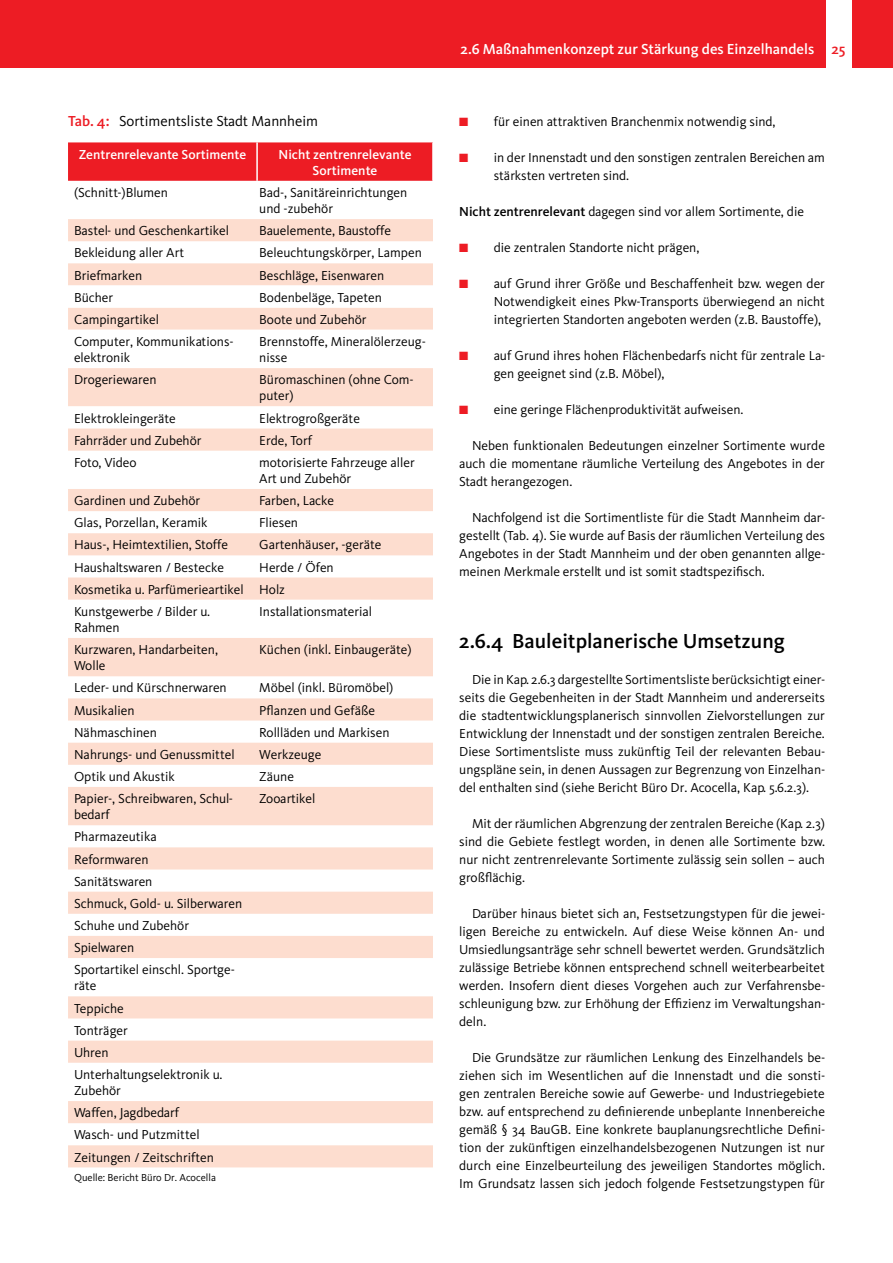
<style>
.page{position:relative;width:893px;height:1263px;background:#fff}
.page>*{position:absolute;margin:0;border:0;box-sizing:border-box;transform-origin:0 0}
.t1{font:500 21px "Kievit";color:#000}
.t2{font:500 15px "Kievit";color:#fff}
.t3{font:15px "Kievit";color:#000}
.t4{font:13.5px/18px "Kievit";color:#000}
.t5{font:500 13.5px/16.2px "Kievit";color:#fff;text-align:center}
.t6{font:10.5px "Kievit";color:#000}
.s1{font-weight:500;color:#ed1c24}
.s2{color:#ed1c24}
.s3{font-weight:500}
</style>
<div class="page">
<div style="left:0;top:0;width:825px;height:68px;background:#ed1c24"></div>
<div style="left:852px;top:0;width:41px;height:68px;background:#ed1c24"></div>
<div style="left:68px;top:142px;width:364px;height:39px;background:#ed1c24"></div>
<svg style="left:68px;top:219px;width:365px;height:111px;fill:#fdddcf"></svg>
<svg style="left:68px;top:285px;width:365px;height:23px"></svg>
<div style="left:68px;top:368px;width:365px;height:38px;background:#fdddcf"></div>
<svg style="left:68px;top:428px;width:365px;height:23px;background:#fdded0"></svg>
<svg style="left:68px;top:489px;width:365px;height:678px"></svg>
<hr style="left:256px;top:142px;width:2px;height:39px;background:#fff">
<p class="t3" style="left:68px;top:113px;width:252px"><span class="s1">Tab. 4:</span> Sortimentsliste Stadt Mannheim</p>
<p class="t5" style="left:79px;top:146px;width:169px">Zentrenrelevante Sortimente</p>
<p class="t5" style="left:279px;top:146px;width:134px">N icht zentrenrelevante<br>Sortimente</p>
<p class="t4" style="left:74px;top:184px;width:95px">(Schnitt-)Blumen</p>
<p class="t4" style="left:259px;top:184px;width:150px;line-height:16.2px">Bad-, Sanitäreinrichtungen und -zubehör</p>
<p class="t4" style="left:74px;top:222px;width:156px">Bastel- und Geschenkartikel</p>
<p class="t4" style="left:259px;top:222px;width:133px">Bauelemente, Baustoffe</p>
<p class="t4" style="left:74px;top:244px;width:112px">Bekleidung aller Art</p>
<p class="t4" style="left:259px;top:244px;width:164px">Beleuchtungskörper, Lampen</p>
<p class="t4" style="left:74px;top:266px;width:70px">Briefmarken</p>
<p class="t4" style="left:259px;top:266px;width:127px">Beschläge, Eisenwaren</p>
<p class="t4" style="left:74px;top:288px;width:41px">Bücher</p>
<p class="t4" style="left:259px;top:288px;width:124px">Bodenbeläge, Tapeten</p>
<p class="t4" style="left:74px;top:310px;width:87px">Campingartikel</p>
<p class="t4" style="left:259px;top:310px;width:109px">Boote und Zubehör</p>
<p class="t4" style="left:74px;top:333px;width:161px;line-height:16.2px">Computer, Kommunikations&shy;elektronik</p>
<p class="t4" style="left:259px;top:333px;width:168px;line-height:16.2px">Brennstoffe, Mineralölerzeug&shy;nisse</p>
<p class="t4" style="left:74px;top:371px;width:84px">Drogeriewaren</p>
<p class="t4" style="left:259px;top:372px;width:156px;line-height:16.2px">Büromaschinen (ohne Com&shy;puter)</p>
<p class="t4" style="left:74px;top:409px;width:103px">Elektrokleingeräte</p>
<p class="t4" style="left:259px;top:409px;width:102px">Elektrogroßgeräte</p>
<p class="t4" style="left:74px;top:431px;width:129px">Fahrräder und Zubehör</p>
<p class="t4" style="left:259px;top:431px;width:54px">Erde, Torf</p>
<p class="t4" style="left:74px;top:453px;width:64px">Foto, Video</p>
<p class="t4" style="left:259px;top:454px;width:157px;line-height:16.2px">motorisierte Fahrzeuge aller<br>Art und Zubehör</p>
<p class="t4" style="left:74px;top:492px;width:128px">Gardinen und Zubehör</p>
<p class="t4" style="left:259px;top:492px;width:76px">Farben, Lacke</p>
<p class="t4" style="left:74px;top:514px;width:135px">Glas, Porzellan, Keramik</p>
<p class="t4" style="left:259px;top:514px;width:40px">Fliesen</p>
<p class="t4" style="left:74px;top:536px;width:156px">Haus-, Heimtextilien, Stoffe</p>
<p class="t4" style="left:259px;top:536px;width:124px">Gartenhäuser, -geräte</p>
<p class="t4" style="left:74px;top:558px;width:151px">Haushaltswaren / Bestecke</p>
<p class="t4" style="left:74px;top:556px;width:261px;line-height:22.2px;text-indent:185px">Herde / Öfen<br>Kosmetika u. Parfümerieartikel Holz<br>Kunstgewerbe / Bilder u.</p>
<p class="t4" style="left:74px;top:619px;width:47px">Rahmen</p>
<p class="t4" style="left:259px;top:602px;width:114px">Installationsmaterial</p>
<p class="t4" style="left:74px;top:642px;width:146px;line-height:16.2px">Kurzwaren, Handarbeiten,<br>Wolle</p>
<p class="t4" style="left:259px;top:641px;width:154px">Küchen (inkl. Einbaugeräte)</p>
<p class="t4" style="left:74px;top:679px;width:154px">Leder- und Kürschnerwaren</p>
<p class="t4" style="left:259px;top:679px;width:136px">Möbel (inkl. Büromöbel)</p>
<p class="t4" style="left:74px;top:701px;width:62px">Musikalien</p>
<p class="t4" style="left:259px;top:701px;width:117px">Pflanzen und Gefäße</p>
<p class="t4" style="left:74px;top:723px;width:85px">Nähmaschinen</p>
<p class="t4" style="left:259px;top:723px;width:132px">Rollläden und Markisen</p>
<p class="t4" style="left:74px;top:745px;width:162px">Nahrungs- und Genussmittel</p>
<p class="t4" style="left:259px;top:745px;width:64px">Werkzeuge</p>
<p class="t4" style="left:74px;top:768px;width:102px">Optik und Akustik</p>
<p class="t4" style="left:259px;top:768px;width:36px">Zäune</p>
<p class="t4" style="left:74px;top:791px;width:160px;line-height:16.2px">Papier-, Schreibwaren, Schul&shy;bedarf</p>
<p class="t4" style="left:259px;top:790px;width:58px">Zooartikel</p>
<p class="t4" style="left:74px;top:826px;width:170px;line-height:22.2px">Pharmazeutika<br>Reformwaren<br>Sanitätswaren<br>Schmuck, Gold- u. Silberwaren<br>Schuhe und Zubehör<br>Spielwaren<br>Sportartikel einschl. Sportge-</p>
<p class="t4" style="left:74px;top:975px;width:150px;line-height:22.2px">räte<br>Teppiche<br>Tonträger<br>Uhren<br>Unterhaltungselektronik u.</p>
<p class="t4" style="left:74px;top:1080px;width:141px;line-height:22.2px">Zubehör<br>Waffen, Jagdbedarf<br>Wasch- und Putzmittel<br>Zeitungen / Zeitschriften</p>
<p class="t6" style="left:74px;top:1172px;width:143px">Quelle: Bericht Büro Dr. Acocella</p>
<p class="t2" style="left:461px;top:40px;width:386px">2.6 Maßnahmenkonzept zur Stärkung des Einzelhandels <span class="s2">25</span></p>
<p class="t4" style="left:459px;top:113px;width:318px"><span class="s2">■</span> für einen attraktiven Branchenmix notwendig sind,</p>
<p class="t4" style="left:494px;top:149px;width:333px;text-indent:-35px"><span class="s2">■</span> in der Innenstadt und den sonstigen zentralen Bereichen am stärksten vertreten sind.</p>
<p class="t4" style="left:459px;top:203px;width:346px"><span class="s3">N icht zentrenrelevant</span> dagegen sind vor allem Sortimente, die</p>
<p class="t4" style="left:459px;top:239px;width:242px"><span class="s2">■</span> die zentralen Standorte nicht prägen,</p>
<p class="t4" style="left:494px;top:275px;width:333px;text-align:justify;text-indent:-35px"><span class="s2">■</span> auf Grund ihrer Größe und Beschaffenheit bzw. wegen der Notwendigkeit eines Pkw-Transports überwiegend an nicht integrierten Standorten angeboten werden (z.B. Baustoffe),</p>
<p class="t4" style="left:494px;top:347px;width:333px;text-indent:-35px"><span class="s2">■</span> auf Grund ihres hohen Flächenbedarfs nicht für zentrale La&shy;gen geeignet sind (z.B. Möbel),</p>
<p class="t4" style="left:459px;top:401px;width:286px"><span class="s2">■</span> eine geringe Flächenproduktivität aufweisen.</p>
<p class="t4" style="left:459px;top:437px;width:367px;text-align:justify;text-indent:13px">Neben funktionalen Bedeutungen einzelner Sortimente wurde auch die momentane räumliche Verteilung des Angebotes in der Stadt herangezogen.</p>
<p class="t4" style="left:459px;top:509px;width:368px;text-align:justify;text-indent:13px">Nachfolgend ist die Sortimentliste für die Stadt Mannheim dar&shy;gestellt (Tab. 4). Sie wurde auf Basis der räumlichen Verteilung des Angebotes in der Stadt Mannheim und der oben genannten allge&shy;meinen Merkmale erstellt und ist somit stadtspezifisch.</p>
<h1 class="t1" style="left:459px;top:629px;width:327px">2.6.4 Bauleitplanerische U msetzung</h1>
<p class="t4" style="left:459px;top:671px;width:368px;text-align:justify;text-indent:13px">Die in Kap. 2.6.3 dargestellte Sortimentsliste berücksichtigt einer&shy;seits die Gegebenheiten in der Stadt Mannheim und andererseits die stadtentwicklungsplanerisch sinnvollen Zielvorstellungen zur Entwicklung der Innenstadt und der sonstigen zentralen Bereiche.<br>Diese Sortimentsliste muss zukünftig Teil der relevanten Bebau&shy;ungspläne sein, in denen Aussagen zur Begrenzung von Einzelhan&shy;del enthalten sind (siehe Bericht Büro Dr. Acocella, Kap. 5.6.2.3).</p>
<p class="t4" style="left:459px;top:815px;width:367px;text-align:justify;text-indent:13px">Mit der räumlichen Abgrenzung der zentralen Bereiche (Kap. 2.3) sind die Gebiete festlegt worden, in denen alle Sortimente bzw. nur nicht zentrenrelevante Sortimente zulässig sein sollen – auch großflächig.</p>
<p class="t4" style="left:459px;top:905px;width:368px;text-align:justify;text-indent:13px">Darüber hinaus bietet sich an, Festsetzungstypen für die jewei&shy;ligen Bereiche zu entwickeln. Auf diese Weise können An- und Umsiedlungsanträge sehr schnell bewertet werden. Grundsätzlich zulässige Betriebe können entsprechend schnell weiterbearbeitet werden. Insofern dient dieses Vorgehen auch zur Verfahrensbe&shy;schleunigung bzw. zur Erhöhung der Effizienz im Verwaltungshan&shy;deln.</p>
<p class="t4" style="left:459px;top:1049px;width:368px;text-align:justify;text-indent:13px">Die Grundsätze zur räumlichen Lenkung des Einzelhandels be&shy;ziehen sich im Wesentlichen auf die Innenstadt und die sonsti&shy;gen zentralen Bereiche sowie auf Gewerbe- und Industriegebiete bzw. auf entsprechend zu definierende unbeplante Innenbereiche gemäß § 34 BauGB. Eine konkrete bauplanungsrechtliche Defini&shy;tion der zukünftigen einzelhandelsbezogenen Nutzungen ist nur durch eine Einzelbeurteilung des jeweiligen Standortes möglich.<br>Im Grundsatz lassen sich jedoch folgende Festsetzungstypen für</p>
</div>
